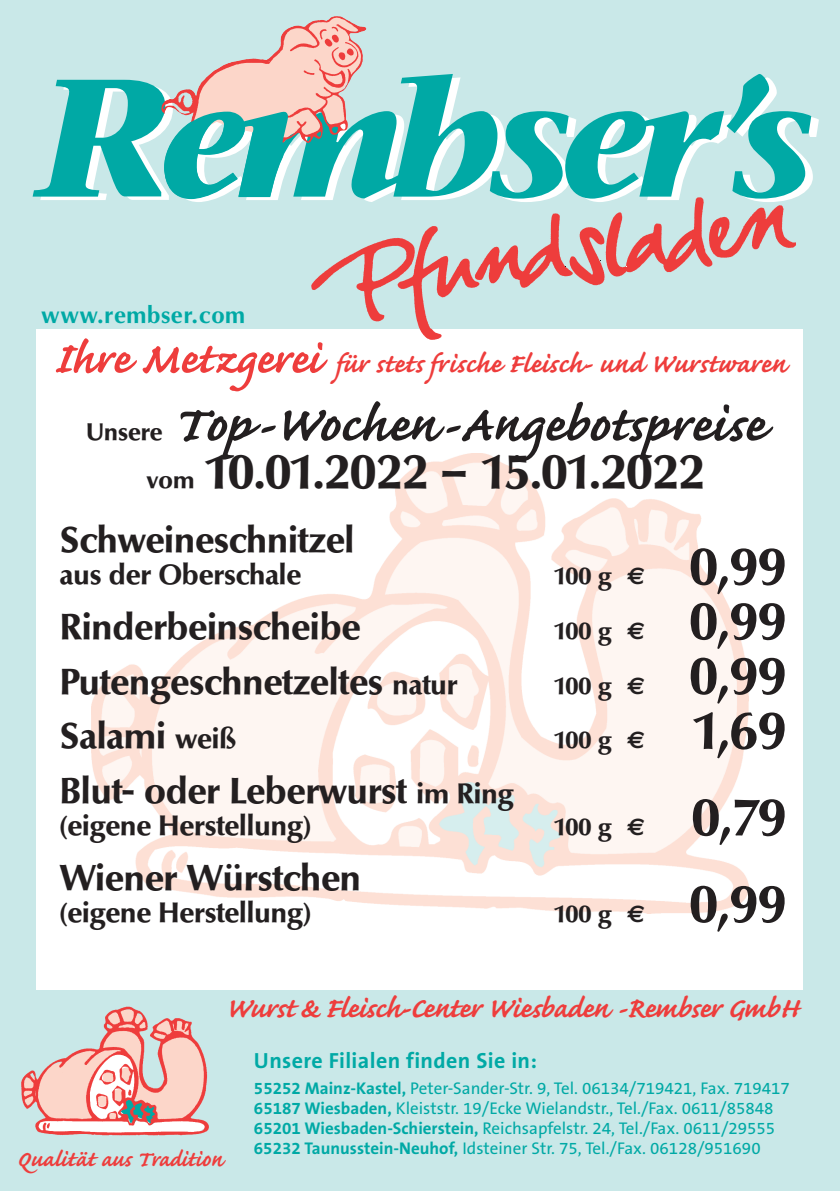
<style>
.page{position:relative;width:840px;height:1191px;background:#fff}
.page>*{position:absolute;margin:0;border:0;box-sizing:border-box;transform-origin:0 0}
.t1{font:700 64px "Caflisch Script";letter-spacing:-.005em;color:#231f20}
.t2{font:700 48px "Optima BQ";color:#231f20}
.t3{font:700 36px "Optima BQ";color:#231f20}
.t4{font:700 36px "Caflisch Script Pro";letter-spacing:-.015em;color:#ee3d3c}
.t5{font:700 34px "Caflisch Script Pro";letter-spacing:.005em;color:#ee3d3c}
.t6{font:700 28px "Optima BQ";color:#231f20}
.t7{font:700 28px "Caflisch Script Pro";color:#ee3d3c}
.t8{font:700 24px "Optima BQ";color:#231f20}
.t9{font:700 24px "Optima";color:#00a9a5}
.t10{font:700 22px "The Sans B7";letter-spacing:.015em;color:#00a9a5}
.t11{font:17px/20px "The Sans B5 Plain";color:#00a9a5}
.s1{font-size:56px}
.s2{font-size:24px}
.s3{font-family:"Euro Sans"}
.s4{font-size:52px}
.s5{font-size:28px}
.s6{font-family:"The Sans B7";font-weight:700}
</style>
<div class="page">
<div style="left:0;top:0;width:839px;height:1191px;background:#c9e8e8"></div>
<div style="left:37px;top:329px;width:765px;height:660px;background:#fff"></div>
<svg style="left:33px;top:79px;width:777px;height:120px;fill:#00a9a5"></svg>
<img style="left:161px;top:16px;width:181px;height:139px">
<svg style="left:164px;top:17px;width:631px;height:323px"></svg>
<img style="left:91px;top:454px;width:657px;height:459px">
<img style="left:21px;top:1006px;width:188px;height:130px">
<h3 class="t9" style="left:41px;top:299px;width:205px">www.rembser.com</h3>
<h3 class="t5" style="left:54px;top:346px;width:733px"><span class="s1">Ihre Metzgerei</span> für stets frische Fleisch- und Wurstwaren</h3>
<h1 class="t1" style="left:171px;top:392px;width:594px">Top-Wochen-Angebotspreise</h1>
<h3 class="t8" style="left:86px;top:418px;width:77px">Unsere</h3>
<h2 class="t2" style="left:146px;top:444px;width:559px"><span class="s2">vom</span> 10.01.2022 – 15.01.2022</h2>
<h3 class="t3" style="left:60px;top:519px;width:296px">Schweineschnitzel</h3>
<h3 class="t6" style="left:60px;top:558px;width:242px">aus der Oberschale</h3>
<h3 class="t8" style="left:553px;top:562px;width:234px">100 g <span class="s3">€</span> <span class="s4">0,99</span></h3>
<h3 class="t3" style="left:60px;top:606px;width:301px">Rinderbeinscheibe</h3>
<h3 class="t8" style="left:553px;top:617px;width:234px">100 g <span class="s3">€</span> <span class="s4">0,99</span></h3>
<h3 class="t3" style="left:60px;top:660px;width:399px">Putengeschnetzeltes <span class="s5">natur</span></h3>
<h3 class="t8" style="left:553px;top:671px;width:234px">100 g <span class="s3">€</span> <span class="s4">0,99</span></h3>
<h3 class="t3" style="left:60px;top:715px;width:178px">Salami <span class="s5">weiß</span></h3>
<h3 class="t8" style="left:553px;top:726px;width:234px">100 g <span class="s3">€</span> <span class="s4">1,69</span></h3>
<h3 class="t3" style="left:60px;top:770px;width:455px">Blut- oder Leberwurst <span class="s5">im Ring</span></h3>
<h3 class="t6" style="left:60px;top:809px;width:252px">(eigene Herstellung)</h3>
<h3 class="t8" style="left:553px;top:813px;width:234px">100 g <span class="s3">€</span> <span class="s4">0,79</span></h3>
<h3 class="t3" style="left:60px;top:856px;width:302px">Wiener Würstchen</h3>
<h3 class="t6" style="left:60px;top:896px;width:252px">(eigene Herstellung)</h3>
<h3 class="t8" style="left:553px;top:899px;width:234px">100 g <span class="s3">€</span> <span class="s4">0,99</span></h3>
<h3 class="t4" style="left:225px;top:989px;width:574px">Wurst&amp;Fleisch-Center Wiesbaden -Rembser GmbH</h3>
<p class="t10" style="left:254px;top:1049px;width:284px">Unsere Filialen finden Sie in:</p>
<p class="t11" style="left:254px;top:1079px;width:537px"><span class="s6">55252 Mainz-Kastel,</span> Peter-Sander-Str. 9, Tel. 06134/719421, Fax. 719417<br><span class="s6">65187 Wiesbaden,</span> Kleiststr. 19/Ecke Wielandstr., Tel./Fax. 0611/85848<br><span class="s6">65201 Wiesbaden-Schierstein,</span> Reichsapfelstr. 24, Tel./Fax. 0611/29555<br><span class="s6">65232 Taunusstein-Neuhof,</span> Idsteiner Str. 75, Tel./Fax. 06128/951690</p>
<h3 class="t7" style="left:17px;top:1144px;width:207px">Qualität aus Tradition</h3>
</div>
